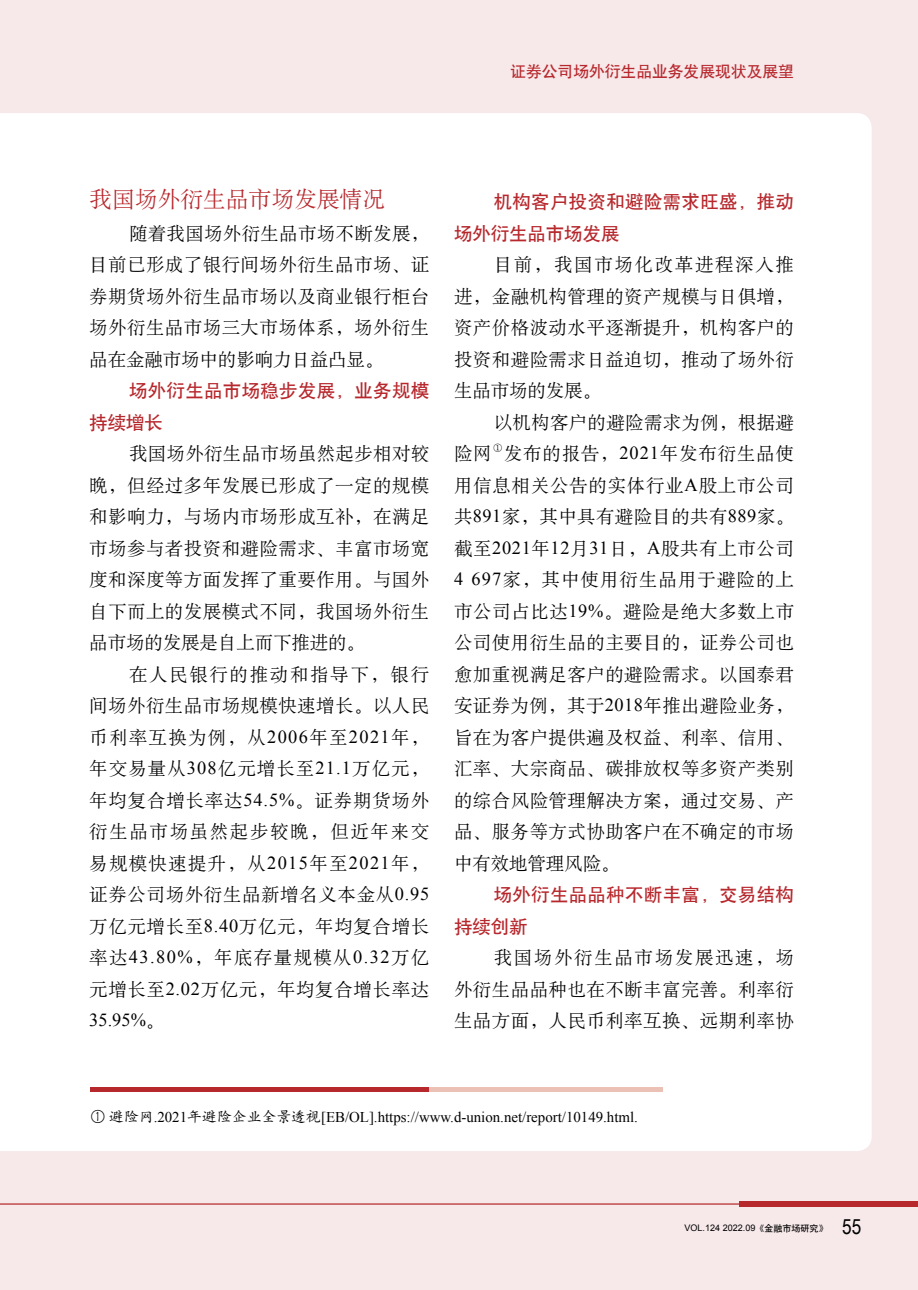
<style>
.page{position:relative;width:918px;height:1290px;background:#f7e9ea}
.page>*{position:absolute;margin:0;border:0;box-sizing:border-box;transform-origin:0 0}
._1级标题{font:22.75px "H Ya 6 gj";color:#b7282d}
.t1{font:21px "Arial Narrow";color:#000}
.正文{font:18.38px/31.5px "H Ya 6 gj";letter-spacing:.03em;color:#000;text-align:justify}
._2级标题{font:18.38px/31.5px "H Yb 1 gj";letter-spacing:.02em;color:#b7282d}
.页眉_右上角{font:15.75px "H Yb 1 gj";color:#b7282d}
.参考文献-回行{font:14.88px "Times New Roman";color:#000}
.正文-2{font:10.67px "H Ya 6 gj";color:#000}
.t2{font:9.1px "Arial";color:#000}
.s1{font-family:"Times New Roman"}
.s2{font-family:"H Yc 1 gj"}
.s3{font-family:"H Yb 1 gj"}
</style>
<div class="page">
<div style="left:0;top:113px;width:871px;height:1038px;background:#fff"></div>
<div style="left:739px;top:1201px;width:179px;height:6px;background:#b7282d"></div>
<hr style="left:0;top:1203px;width:918px;height:1px;background:#b7282d">
<div style="left:90px;top:1087px;width:413px;height:5px;background:#b7282d"></div>
<div style="left:429px;top:1087px;width:234px;height:5px;background:#ebc1b5"></div>
<p class="页眉_右上角" style="left:510px;top:64px;width:285px">证券公司场外衍生品业务发展现状及展望</p>
<p class="_1级标题" style="left:89px;top:188px;width:297px">我国场外衍生品市场发展情况</p>
<p class="正文" style="left:89px;top:217px;width:341px;text-indent:40px">随着我国场外衍生品市场不断发展，目前已形成了银行间场外衍生品市场、证券期货场外衍生品市场以及商业银行柜台场外衍生品市场三大市场体系，场外衍生品在金融市场中的影响力日益凸显。</p>
<p class="_2级标题" style="left:89px;top:375px;width:341px;text-indent:40px">场外衍生品市场稳步发展，业务规模持续增长</p>
<p class="正文" style="left:89px;top:438px;width:341px;text-indent:40px">我国场外衍生品市场虽然起步相对较晚，但经过多年发展已形成了一定的规模和影响力，与场内市场形成互补，在满足市场参与者投资和避险需求、丰富市场宽度和深度等方面发挥了重要作用。与国外自下而上的发展模式不同，我国场外衍生品市场的发展是自上而下推进的。</p>
<p class="正文" style="left:89px;top:658px;width:341px;text-indent:40px">在人民银行的推动和指导下，银行间场外衍生品市场规模快速增长。以人民币利率互换为例，从<span class="s1">2006</span>年至<span class="s1">2021</span>年，年交易量从<span class="s1">308</span>亿元增长至<span class="s1">21.1</span>万亿元，年均复合增长率达<span class="s1">54.5%</span>。证券期货场外衍生品市场虽然起步较晚，但近年来交易规模快速提升，从<span class="s1">2015</span>年至<span class="s1">2021</span>年，证券公司场外衍生品新增名义本金从<span class="s1">0.95</span>万亿元增长至<span class="s1">8.40</span>万亿元，年均复合增长率达<span class="s1">43.80%</span>，年底存量规模从<span class="s1">0.32</span>万亿元增长至<span class="s1">2.02</span>万亿元，年均复合增长率达<span class="s1">35.95%</span>。</p>
<p class="_2级标题" style="left:454px;top:186px;width:341px;text-indent:40px">机构客户投资和避险需求旺盛，推动场外衍生品市场发展</p>
<p class="正文" style="left:454px;top:249px;width:341px;text-indent:40px">目前，我国市场化改革进程深入推进，金融机构管理的资产规模与日俱增，资产价格波动水平逐渐提升，机构客户的投资和避险需求日益迫切，推动了场外衍生品市场的发展。</p>
<p class="正文" style="left:494px;top:406px;width:302px">以机构客户的避险需求为例，根据避</p>
<p class="正文" style="left:454px;top:438px;width:39px">险网</p>
<p class="正文-2" style="left:492px;top:442px;width:12px">①</p>
<p class="正文" style="left:454px;top:438px;width:341px;text-indent:50px">发布的报告，<span class="s1">2021</span>年发布衍生品使用信息相关公告的实体行业<span class="s1">A</span>股上市公司共<span class="s1">891</span>家，其中具有避险目的共有<span class="s1">889</span>家。截至<span class="s1">2021</span>年<span class="s1">12</span>月<span class="s1">31</span>日，<span class="s1">A</span>股共有上市公司<span class="s1">4 697</span>家，其中使用衍生品用于避险的上市公司占比达<span class="s1">19%</span>。避险是绝大多数上市公司使用衍生品的主要目的，证券公司也愈加重视满足客户的避险需求。以国泰君安证券为例，其于<span class="s1">2018</span>年推出避险业务，旨在为客户提供遍及权益、利率、信用、汇率、大宗商品、碳排放权等多资产类别的综合风险管理解决方案，通过交易、产品、服务等方式协助客户在不确定的市场中有效地管理风险。</p>
<p class="_2级标题" style="left:454px;top:879px;width:341px;text-indent:40px">场外衍生品品种不断丰富，交易结构持续创新</p>
<p class="正文" style="left:454px;top:942px;width:341px;text-indent:40px">我国场外衍生品市场发展迅速，场外衍生品品种也在不断丰富完善。利率衍生品方面，人民币利率互换、远期利率协</p>
<p class="参考文献-回行" style="left:90px;top:1106px;width:549px"><span class="s2">① 避险网</span>.2021<span class="s2">年避险企业全景透视</span>[EB/OL].https://www.d-union.net/report/10149.html.</p>
<p class="t2" style="left:684px;top:1222px;width:145px">VOL.124 2022.09<span class="s3">《金融市场研究》</span></p>
<p class="t1" style="left:842px;top:1211px;width:21px">55</p>
</div>
